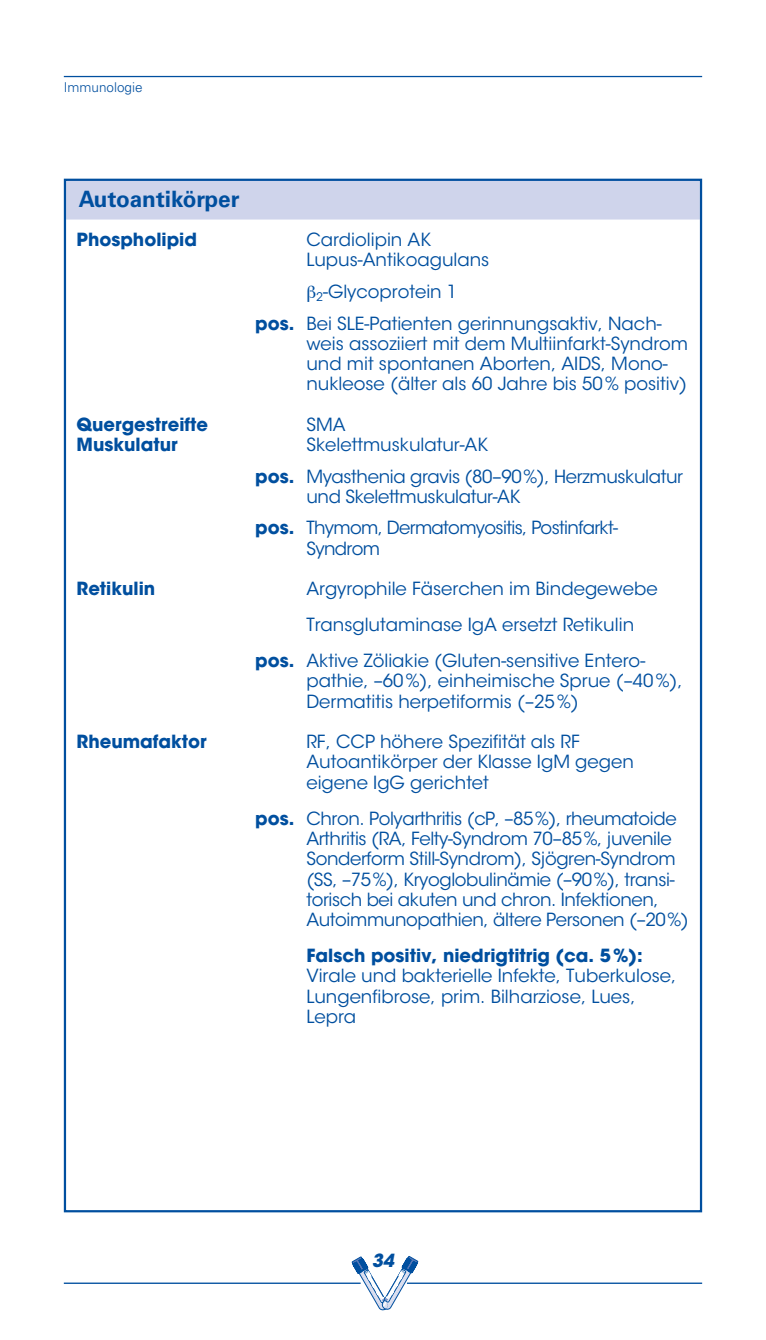
<style>
.page{position:relative;width:766px;height:1340px;background:#fff}
.page>*{position:absolute;margin:0;border:0;box-sizing:border-box;transform-origin:0 0}
.t1{font:700 22.5px "Univers LT Std";color:#004f9f}
.t2{font:18px/20.2px "ITC Avant Garde Std";color:#004f9f}
.t3{font:18px/20.2px "ITC Avant Garde Std";letter-spacing:-.02em;color:#004f9f}
.t4{font:700 18px "ITC Avant Garde Std";color:#004f9f}
.t5{font:18px/31.5px "ITC Avant Garde Std";letter-spacing:-.035em;color:#004f9f}
.t6{font:italic 700 18px "Avant Garde";color:#004f9f}
.t7{font:300 13.5px "Univers LT Std";color:#004f9f}
.s1{font-weight:700}
</style>
<div class="page">
<hr style="left:64px;top:76px;width:638px;height:1px;background:#004f9f">
<div style="left:66px;top:179px;width:633px;height:40px;background:#cfd4eb"></div>
<hr style="left:64px;top:1282px;width:296px;height:1px;background:#004f9f">
<hr style="left:407px;top:1282px;width:295px;height:1px;background:#004f9f">
<svg style="left:352px;top:1256px;width:66px;height:54px"></svg>
<p class="t7" style="left:64px;top:80px;width:80px">Immunologie</p>
<p class="t1" style="left:79px;top:186px;width:162px">Autoantikörper</p>
<p class="t4" style="left:77px;top:228px;width:122px">Phospholipid</p>
<p class="t2" style="left:306px;top:230px;width:184px">Cardiolipin AK<br>Lupus-Antikoagulans</p>
<p class="t2" style="left:255px;top:276px;width:408px;line-height:31.5px;text-indent:61px"><sub>2</sub>-Glycoprotein 1<br><span class="s1">pos.</span> Bei SLE-Patienten gerinnungsaktiv, Nach-</p>
<p class="t2" style="left:306px;top:333px;width:383px">weis assoziiert mit dem Multiinfarkt-Syndrom und mit spontanen Aborten, AIDS, Mono&shy;nukleose (älter als 60 Jahre bis 50% positiv)</p>
<p class="t4" style="left:77px;top:412px;width:133px">Quergestreifte</p>
<p class="t2" style="left:306px;top:414px;width:41px">SMA</p>
<p class="t4" style="left:77px;top:433px;width:102px">Muskulatur</p>
<p class="t3" style="left:255px;top:429px;width:429px;line-height:31.5px;text-indent:51px">Skelettmuskulatur-AK<br><span class="s1">pos.</span> Myasthenia gravis (80–90%), Herzmuskulatur</p>
<p class="t5" style="left:255px;top:481px;width:362px;text-indent:51px">und Skelettmuskulatur-AK<br><span class="s1">pos.</span> Thymom, Dermatomyositis, Postinfarkt--</p>
<p class="t5" style="left:306px;top:532px;width:75px">Syndrom</p>
<p class="t4" style="left:77px;top:577px;width:80px">Retikulin</p>
<p class="t2" style="left:306px;top:578px;width:352px">Argyrophile Fäserchen im Bindegewebe</p>
<p class="t2" style="left:306px;top:614px;width:329px">Transglutaminase IgA ersetzt Retikulin</p>
<p class="t2" style="left:255px;top:650px;width:391px"><span class="s1">pos.</span> Aktive Zöliakie (Gluten-sensitive Entero-</p>
<p class="t2" style="left:306px;top:671px;width:377px">pathie, –60%), einheimische Sprue (–40%),<br>Dermatitis herpetiformis (–25%)</p>
<p class="t4" style="left:77px;top:730px;width:132px">Rheumafaktor</p>
<p class="t2" style="left:306px;top:731px;width:329px">RF, CCP höhere Spezifität als RF<br>Autoantikörper der Klasse IgM gegen eigene IgG gerichtet</p>
<p class="t3" style="left:306px;top:808px;width:384px;text-indent:-51px"><span class="s1">pos.</span> Chron. Polyarthritis (cP, –85%), rheumatoide Arthritis (RA, Felty-Syndrom 70–85%, juvenile Sonderform Still-Syndrom), Sjögren-Syndrom (SS, –75%), Kryoglobulinämie (–90%), transi-- torisch bei akuten und chron. Infektionen, Autoimmunopathien, ältere Personen (–20%)</p>
<p class="t4" style="left:306px;top:943px;width:338px">Falsch positiv, niedrigtitrig (ca. 5%):</p>
<p class="t2" style="left:306px;top:965px;width:371px">Virale und bakterielle Infekte, Tuberkulose,<br>Lungenfibrose, prim. Bilharziose, Lues,<br>Lepra</p>
<p class="t6" style="left:372px;top:1249px;width:24px">34</p>
</div>
